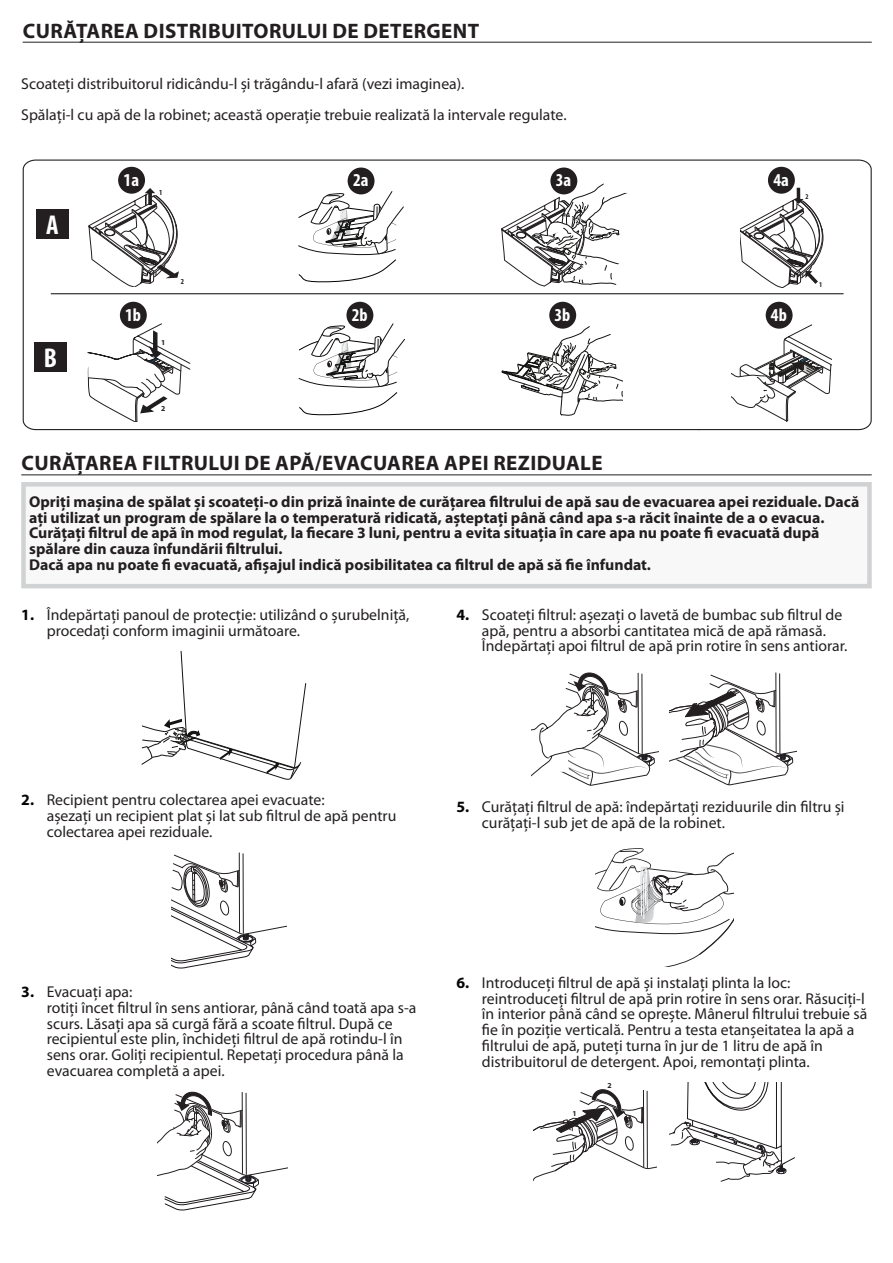
<style>
.page{position:relative;width:893px;height:1263px;background:#fff}
.page>*{position:absolute;margin:0;border:0;box-sizing:border-box;transform-origin:0 0}
.t1{font:700 condensed 27.3px "Myriad Pro";color:#fff}
.Header_14_Underline{font:700 21px "Myriad Pro";letter-spacing:.02em;color:#231f20}
.t2{font:700 condensed 18.15px "Myriad Pro";color:#fff}
.Testo_10_5{font:15.75px/15.8px "Myriad Pro";color:#231f20}
.Header_Bold_Underlin{font:700 15.75px/15.8px "Myriad Pro";color:#231f20}
.t3{font:700 7.65px "Myriad Pro";color:#231f20}
.t4{font:700 condensed 7.65px "Myriad Pro";color:#231f20}
.t5{font:700 7.5px "Myriad Pro";color:#201d1e}
.t6{font:700 condensed 7.35px "Myriad Pro";color:#231f20}
.s1{font-weight:700;color:#040504}
</style>
<div class="page">
<hr style="left:23px;top:42px;width:849px;height:1px;background:#231f20">
<hr style="left:21px;top:475px;width:851px;height:1px;background:#231f20">
<div style="left:24px;top:484px;width:845px;height:102px;background:#f8f8f9"></div>
<div style="left:21px;top:482px;width:851px;height:106px;border:4px solid #d1d2d4"></div>
<svg style="left:141px;top:651px;width:165px;height:129px"></svg>
<svg style="left:171px;top:852px;width:115px;height:116px"></svg>
<svg style="left:158px;top:1091px;width:130px;height:120px"></svg>
<svg style="left:531px;top:672px;width:128px;height:114px"></svg>
<svg style="left:669px;top:672px;width:128px;height:113px"></svg>
<svg style="left:595px;top:848px;width:138px;height:118px"></svg>
<svg style="left:534px;top:1089px;width:122px;height:91px"></svg>
<svg style="left:669px;top:1082px;width:126px;height:100px"></svg>
<svg style="left:23px;top:160px;width:849px;height:270px"></svg>
<svg style="left:88px;top:323px;width:102px;height:99px"></svg>
<svg style="left:501px;top:326px;width:121px;height:90px"></svg>
<svg style="left:731px;top:325px;width:100px;height:96px"></svg>
<svg style="left:298px;top:320px;width:107px;height:97px"></svg>
<svg style="left:297px;top:191px;width:106px;height:94px"></svg>
<svg style="left:502px;top:183px;width:125px;height:103px"></svg>
<svg style="left:741px;top:188px;width:82px;height:100px"></svg>
<svg style="left:89px;top:188px;width:91px;height:98px"></svg>
<div style="left:115px;top:164px;width:33px;height:32px;background:#fff;border-radius:50%"></div>
<div style="left:118px;top:167px;width:27px;height:27px;background:#231f20;border-radius:50%"></div>
<svg style="left:117px;top:299px;width:32px;height:32px"></svg>
<div style="left:120px;top:302px;width:27px;height:27px;background:#231f20;border-radius:50%"></div>
<svg style="left:345px;top:165px;width:32px;height:32px"></svg>
<div style="left:348px;top:168px;width:26px;height:26px;background:#231f20;border-radius:50%"></div>
<svg style="left:344px;top:299px;width:32px;height:32px"></svg>
<div style="left:346px;top:302px;width:27px;height:27px;background:#231f20;border-radius:50%"></div>
<svg style="left:548px;top:165px;width:32px;height:32px"></svg>
<div style="left:550px;top:168px;width:27px;height:26px;background:#231f20;border-radius:50%"></div>
<svg style="left:547px;top:299px;width:32px;height:32px"></svg>
<div style="left:549px;top:302px;width:27px;height:27px;background:#231f20;border-radius:50%"></div>
<div style="left:765px;top:164px;width:32px;height:32px;background:#fff;border-radius:50%"></div>
<div style="left:768px;top:167px;width:27px;height:27px;background:#231f20;border-radius:50%"></div>
<svg style="left:763px;top:299px;width:32px;height:32px"></svg>
<div style="left:766px;top:302px;width:27px;height:27px;background:#231f20;border-radius:50%"></div>
<div style="left:36px;top:210px;width:33px;height:29px;background:#231f20"></div>
<div style="left:34px;top:343px;width:33px;height:29px;background:#231f20"></div>
<hr style="left:51px;top:293px;width:792px;height:1px;background:#231f20">
<p class="Header_14_Underline" style="left:23px;top:17px;width:458px">CURĂȚAREA DISTRIBUITORULUI DE DETERGENT</p>
<p class="Testo_10_5" style="left:21px;top:75px;width:445px">Scoateți distribuitorul ridicându-l și trăgându-l afară (vezi imaginea).</p>
<p class="Testo_10_5" style="left:21px;top:107px;width:547px">Spălați-l cu apă de la robinet; această operație trebuie realizată la intervale regulate.</p>
<p class="t1" style="left:46px;top:208px;width:14px">A</p>
<p class="t1" style="left:44px;top:340px;width:15px">B</p>
<p class="t2" style="left:124px;top:168px;width:17px">1a</p>
<p class="t4" style="left:159px;top:188px;width:5px">1</p>
<p class="t2" style="left:125px;top:303px;width:17px">1b</p>
<p class="t4" style="left:181px;top:277px;width:5px">2</p>
<p class="t5" style="left:161px;top:338px;width:6px">1</p>
<p class="t5" style="left:161px;top:403px;width:6px">2</p>
<p class="t2" style="left:353px;top:169px;width:17px">2a</p>
<p class="t2" style="left:352px;top:303px;width:17px">2b</p>
<p class="t2" style="left:556px;top:169px;width:17px">3a</p>
<p class="t2" style="left:554px;top:303px;width:17px">3b</p>
<p class="t2" style="left:773px;top:168px;width:17px">4a</p>
<p class="t6" style="left:805px;top:192px;width:5px">2</p>
<p class="t2" style="left:771px;top:303px;width:17px">4b</p>
<p class="t6" style="left:819px;top:280px;width:5px">1</p>
<p class="Header_14_Underline" style="left:21px;top:450px;width:583px">CURĂȚAREA FILTRULUI DE APĂ/EVACUAREA APEI REZIDUALE</p>
<p class="Header_Bold_Underlin" style="left:29px;top:493px;width:832px">Opriți mașina de spălat și scoateți-o din priză înainte de curățarea filtrului de apă sau de evacuarea apei reziduale. Dacă ați utilizat un program de spălare la o temperatură ridicată, așteptați până când apa s-a răcit înainte de a o evacua.</p>
<p class="Header_Bold_Underlin" style="left:29px;top:525px;width:792px">Curățați filtrul de apă în mod regulat, la fiecare 3 luni, pentru a evita situația în care apa nu poate fi evacuată după spălare din cauza înfundării filtrului.</p>
<p class="Header_Bold_Underlin" style="left:29px;top:556px;width:623px">Dacă apa nu poate fi evacuată, afișajul indică posibilitatea ca filtrul de apă să fie înfundat.</p>
<p class="Testo_10_5" style="left:47px;top:606px;width:364px;text-indent:-26px"><span class="s1">1.</span> Îndepărtați panoul de protecție: utilizând o șurubelniță, procedați conform imaginii următoare.</p>
<p class="Testo_10_5" style="left:482px;top:606px;width:367px;text-indent:-26px"><span class="s1">4.</span> Scoateți filtrul: așezați o lavetă de bumbac sub filtrul de apă, pentru a absorbi cantitatea mică de apă rămasă.<br>Îndepărtați apoi filtrul de apă prin rotire în sens antiorar.</p>
<p class="Testo_10_5" style="left:47px;top:792px;width:351px;text-indent:-26px"><span class="s1">2.</span> Recipient pentru colectarea apei evacuate:<br>așezați un recipient plat și lat sub filtrul de apă pentru colectarea apei reziduale.</p>
<p class="Testo_10_5" style="left:482px;top:798px;width:364px;text-indent:-26px"><span class="s1">5.</span> Curățați filtrul de apă: îndepărtați reziduurile din filtru și curățați-l sub jet de apă de la robinet.</p>
<p class="Testo_10_5" style="left:47px;top:984px;width:371px;text-indent:-26px"><span class="s1">3.</span> Evacuați apa:<br>rotiți încet filtrul în sens antiorar, până când toată apa s-a scurs. Lăsați apa să curgă fără a scoate filtrul. După ce recipientul este plin, închideți filtrul de apă rotindu-l în sens orar. Goliți recipientul. Repetați procedura până la evacuarea completă a apei.</p>
<p class="Testo_10_5" style="left:482px;top:974px;width:387px;text-indent:-26px"><span class="s1">6.</span> Introduceți filtrul de apă și instalați plinta la loc: reintroduceți filtrul de apă prin rotire în sens orar. Răsuciți-l în interior până când se oprește. Mânerul filtrului trebuie să fie în poziție verticală. Pentru a testa etanșeitatea la apă a filtrului de apă, puteți turna în jur de 1 litru de apă în distribuitorul de detergent. Apoi, remontați plinta.</p>
<p class="t3" style="left:572px;top:1108px;width:6px">1</p>
<p class="t3" style="left:607px;top:1080px;width:6px">2</p>
</div>
